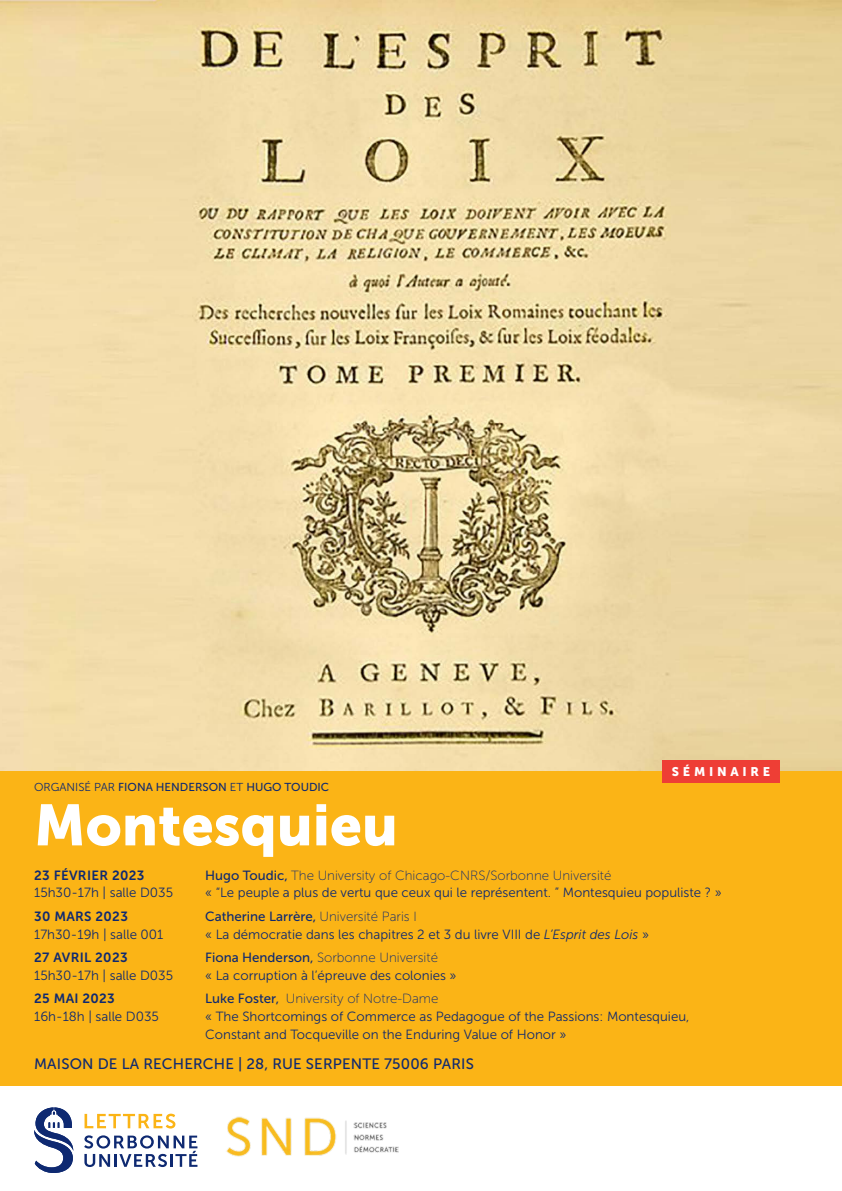
<style>
.page{position:relative;width:842px;height:1191px;background:#fff}
.page>*{position:absolute;margin:0;border:0;box-sizing:border-box;transform-origin:0 0}
.t1{font:57.6px "Museo Sans 900";color:#fff}
.t2{font:15px "Museo Sans 500";letter-spacing:.01em;color:#0e2971}
.t3{font:13.3px "Museo Sans 300";color:#0e2971}
.t4{font:13.3px "Museo Sans 100";color:#0e2971}
.t5{font:13.3px "Museo Sans 700";letter-spacing:.025em;color:#0e2971}
.t6{font:13.3px "Museo Sans 500";color:#0e2971}
.t7{font:12.5px "Museo Sans 900";letter-spacing:.3em;color:#fff}
.t8{font:11.5px "Museo Sans 500";color:#0e2971}
.s1{font-family:"Museo Sans 300"}
.s2{font-family:"Museo Sans 500"}
.s3{font-family:"Museo Sans 100"}
.s4{font-style:italic}
</style>
<div class="page">
<img style="left:0;top:0;width:842px;height:771px">
<svg style="left:85px;top:1113px;width:90px;height:15px"></svg>
<svg style="left:34px;top:1107px;width:40px;height:66px"></svg>
<svg style="left:84px;top:1135px;width:113px;height:32px"></svg>
<div style="left:0;top:771px;width:842px;height:315px;background:#fbb416"></div>
<div style="left:662px;top:760px;width:117px;height:23px;background:#ee3e35"></div>
<img style="left:226px;top:1117px;width:173px;height:40px">
<p class="t8" style="left:34px;top:780px;width:297px"><span class="s1">ORGANISÉ PAR</span> FIONA HENDERSON <span class="s1">ET</span> HUGO TOUDIC</p>
<p class="t7" style="left:672px;top:764px;width:100px">SÉMINAIRE</p>
<p class="t1" style="left:34px;top:792px;width:365px">Montesquieu</p>
<p class="t5" style="left:34px;top:867px;width:112px">23 FÉVRIER 2023</p>
<p class="t4" style="left:205px;top:868px;width:408px"><span class="s2">Hugo Toudic,</span> The University of Chicago-CNRS/Sorbonne Université</p>
<p class="t3" style="left:34px;top:885px;width:141px">15h30-17h | salle D035</p>
<p class="t3" style="left:205px;top:885px;width:518px">« “Le peuple a plus de vertu que ceux qui le représentent. ” Montesquieu populiste ? »</p>
<p class="t5" style="left:34px;top:908px;width:95px">30 MARS 2023</p>
<p class="t6" style="left:205px;top:909px;width:213px">Catherine Larrère, <span class="s3">Université Paris I</span></p>
<p class="t3" style="left:34px;top:927px;width:131px">17h30-19h | salle 001</p>
<p class="t3" style="left:205px;top:927px;width:445px">« La démocratie dans les chapitres 2 et 3 du livre VIII de <span class="s4">L’Esprit des Lois</span> »</p>
<p class="t5" style="left:34px;top:950px;width:95px">27 AVRIL 2023</p>
<p class="t4" style="left:205px;top:950px;width:234px"><span class="s2">Fiona Henderson,</span> Sorbonne Université</p>
<p class="t3" style="left:34px;top:968px;width:141px">15h30-17h | salle D035</p>
<p class="t3" style="left:205px;top:968px;width:253px">« La corruption à l’épreuve des colonies »</p>
<p class="t5" style="left:34px;top:991px;width:82px">25 MAI 2023</p>
<p class="t4" style="left:205px;top:991px;width:235px"><span class="s2">Luke Foster,</span> University of Notre-Dame</p>
<p class="t3" style="left:34px;top:1009px;width:126px">16h-18h | salle D035</p>
<p class="t3" style="left:205px;top:1009px;width:486px">« The Shortcomings of Commerce as Pedagogue of the Passions: Montesquieu,</p>
<p class="t3" style="left:205px;top:1027px;width:363px">Constant and Tocqueville on the Enduring Value of Honor »</p>
<p class="t2" style="left:34px;top:1055px;width:441px">MAISON DE LA RECHERCHE | 28, RUE SERPENTE 75006 PARIS</p>
</div>
